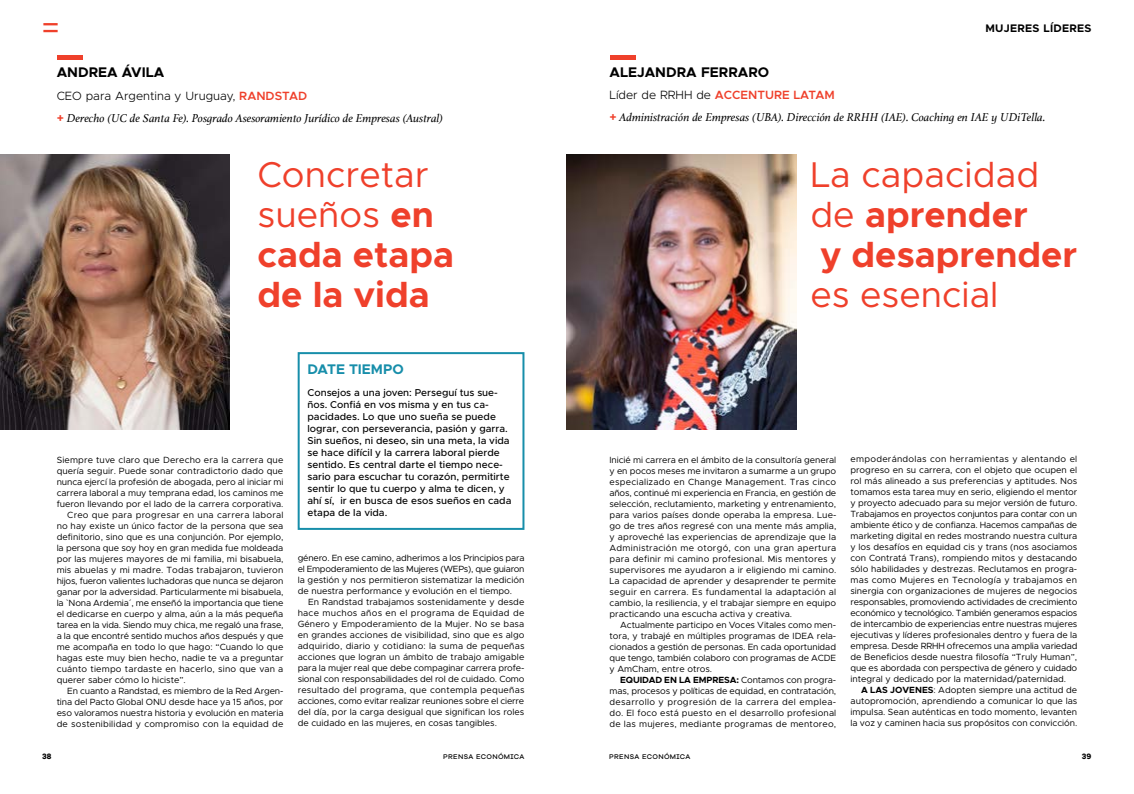
<style>
.page{position:relative;width:1134px;height:794px;background:#fff}
.page>*{position:absolute;margin:0;border:0;box-sizing:border-box;transform-origin:0 0}
.t1{font:700 36px/40px "Metropolis";color:#ef402b}
.t2{font:36px "Metropolis";color:#ef402b}
.t3{font:31px "Metropolis";color:#ef402b}
.t4{font:700 14px "Metropolis";color:#000}
.t5{font:700 14px "Metropolis";color:#178eaa}
.t6{font:italic 12px "Athelas";color:#000}
.t7{font:300 12px "Metropolis";color:#000}
.t8{font:600 12px "Metropolis";color:#ef402b}
.t9{font:700 11px "Metropolis";letter-spacing:.025em;color:#000}
.t10{font:500 10px/12px "Metropolis";color:#000}
.t11{font:9px/11px "Metropolis";color:#000;text-align:justify}
.t12{font:9px "Metropolis";letter-spacing:-.02em;color:#000}
.t13{font:9px "Metropolis";letter-spacing:.02em;color:#000}
.t14{font:9px "Metropolis";letter-spacing:.025em;color:#000}
.t15{font:700 8px "Galano Grotesque Alt";color:#000}
.t16{font:500 7px "Galano Grotesque Alt";letter-spacing:.05em;color:#000}
.s1{font-weight:600;color:#ef402b}
.s2{font-family:"Metropolis";font-weight:700;font-style:normal;color:#ef402b}
.s3{font-weight:400}
.s4{font-weight:300;color:#000}
.s5{font-weight:700}
</style>
<div class="page">
<img style="left:0;top:154px;width:229px;height:275px">
<div style="left:298px;top:352px;width:226px;height:178px;border:2px solid #178eaa"></div>
<hr style="left:57px;top:55px;width:26px;height:4px;background:#ef402b">
<img style="left:567px;top:154px;width:229px;height:275px">
<hr style="left:609px;top:55px;width:26px;height:4px;background:#ef402b">
<h2 class="t3" style="left:42px;top:8px;width:20px">=</h2>
<p class="t9" style="left:985px;top:21px;width:108px">MUJERES LÍDERES</p>
<h3 class="t4" style="left:57px;top:64px;width:109px">ANDREA ÁVILA</h3>
<h3 class="t7" style="left:57px;top:88px;width:252px">CEO para Argentina y Uruguay, <span class="s1">RANDSTAD</span></h3>
<h3 class="t6" style="left:57px;top:108px;width:388px"><span class="s2">+</span> Derecho (UC de Santa Fe). Posgrado Asesoramiento Jurídico de Empresas (Austral)</h3>
<h1 class="t1" style="left:257px;top:155px;width:198px"><span class="s3">Concretar sueños</span> en cada etapa de la vida</h1>
<p class="t11" style="left:57px;top:454px;width:228px">Siempre tuve claro que Derecho era la carrera que</p>
<p class="t11" style="left:57px;top:465px;width:228px">quería seguir. Puede sonar contradictorio dado que</p>
<p class="t11" style="left:57px;top:476px;width:228px">nunca ejercí la profesión de abogada, pero al iniciar mi</p>
<p class="t11" style="left:57px;top:487px;width:228px">carrera laboral a muy temprana edad, los caminos me</p>
<p class="t11" style="left:57px;top:498px;width:228px">fueron llevando por el lado de la carrera corporativa.</p>
<p class="t14" style="left:67px;top:509px;width:218px">Creo que para progresar en una carrera laboral</p>
<p class="t11" style="left:57px;top:520px;width:228px">no hay existe un único factor de la persona que sea</p>
<p class="t11" style="left:57px;top:531px;width:228px">definitorio, sino que es una conjunción. Por ejemplo,</p>
<p class="t11" style="left:57px;top:542px;width:228px">la persona que soy hoy en gran medida fue moldeada</p>
<p class="t11" style="left:57px;top:553px;width:228px">por las mujeres mayores de mi familia, mi bisabuela,</p>
<p class="t11" style="left:57px;top:564px;width:228px">mis abuelas y mi madre. Todas trabajaron, tuvieron</p>
<p class="t12" style="left:57px;top:575px;width:228px">hijos, fueron valientes luchadoras que nunca se dejaron</p>
<p class="t11" style="left:57px;top:586px;width:228px">ganar por la adversidad. Particularmente mi bisabuela,</p>
<p class="t11" style="left:57px;top:597px;width:228px">la `Nona Ardemia´, me enseñó la importancia que tiene</p>
<p class="t11" style="left:57px;top:608px;width:228px">el dedicarse en cuerpo y alma, aún a la más pequeña</p>
<p class="t12" style="left:57px;top:619px;width:228px">tarea en la vida. Siendo muy chica, me regaló una frase,</p>
<p class="t11" style="left:57px;top:630px;width:228px">a la que encontré sentido muchos años después y que</p>
<p class="t11" style="left:57px;top:641px;width:228px">me acompaña en todo lo que hago: “Cuando lo que</p>
<p class="t11" style="left:57px;top:652px;width:228px">hagas este muy bien hecho, nadie te va a preguntar</p>
<p class="t13" style="left:57px;top:663px;width:228px">cuánto tiempo tardaste en hacerlo, sino que van a</p>
<p class="t11" style="left:57px;top:674px;width:131px">querer saber cómo lo hiciste”.</p>
<p class="t11" style="left:67px;top:685px;width:218px">En cuanto a Randstad, es miembro de la Red Argen-</p>
<p class="t11" style="left:57px;top:696px;width:228px">tina del Pacto Global ONU desde hace ya 15 años, por</p>
<p class="t11" style="left:57px;top:707px;width:228px">eso valoramos nuestra historia y evolución en materia</p>
<p class="t13" style="left:57px;top:718px;width:228px">de sostenibilidad y compromiso con la equidad de</p>
<h3 class="t5" style="left:307px;top:360px;width:98px">DATE TIEMPO</h3>
<p class="t10" style="left:307px;top:387px;width:205px">Consejos a una joven: Perseguí tus sue&shy;ños. Confiá en vos misma y en tus ca&shy;pacidades. Lo que uno sueña se puede lograr, con perseverancia, pasión y garra.<br>Sin sueños, ni deseo, sin una meta, la vida se hace difícil y la carrera laboral pierde sentido. Es central darte el tiempo nece&shy;sario para escuchar tu corazón, permitirte sentir lo que tu cuerpo y alma te dicen, y ahí sí, ir en busca de esos sueños en cada etapa de la vida.</p>
<p class="t11" style="left:298px;top:553px;width:228px">género. En ese camino, adherimos a los Principios para el Empoderamiento de las Mujeres (WEPs), que guiaron la gestión y nos permitieron sistematizar la medición de nuestra performance y evolución en el tiempo.</p>
<p class="t11" style="left:298px;top:597px;width:228px;text-indent:11px">En Randstad trabajamos sostenidamente y desde hace muchos años en el programa de Equidad de Género y Empoderamiento de la Mujer. No se basa en grandes acciones de visibilidad, sino que es algo adquirido, diario y cotidiano: la suma de pequeñas acciones que logran un ámbito de trabajo amigable para la mujer real que debe compaginar carrera profe&shy;sional con responsabilidades del rol de cuidado. Como resultado del programa, que contempla pequeñas acciones, como evitar realizar reuniones sobre el cierre del día, por la carga desigual que significan los roles de cuidado en las mujeres, en cosas tangibles.</p>
<h3 class="t4" style="left:609px;top:63px;width:161px">ALEJANDRA FERRARO</h3>
<h3 class="t8" style="left:609px;top:87px;width:227px"><span class="s4">Líder de RRHH de</span> ACCENTURE LATAM</h3>
<h3 class="t6" style="left:609px;top:108px;width:437px"><span class="s2">+</span> Administración de Empresas (UBA). Dirección de RRHH (IAE). Coaching en IAE y UDiTella.</h3>
<h1 class="t1" style="left:810px;top:155px;width:268px"><span class="s3">La capacidad de</span> aprender<br>y desaprender</h1>
<h1 class="t2" style="left:810px;top:273px;width:190px">es esencial</h1>
<p class="t11" style="left:609px;top:454px;width:228px">Inicié mi carrera en el ámbito de la consultoría general y en pocos meses me invitaron a sumarme a un grupo especializado en Change Management. Tras cinco años, continué mi experiencia en Francia, en gestión de selección, reclutamiento, marketing y entrenamiento, para varios países donde operaba la empresa. Lue&shy;go de tres años regresé con una mente más amplia, y aproveché las experiencias de aprendizaje que la Administración me otorgó, con una gran apertura para definir mi camino profesional. Mis mentores y supervisores me ayudaron a ir eligiendo mi camino.<br>La capacidad de aprender y desaprender te permite seguir en carrera. Es fundamental la adaptación al cambio, la resiliencia, y el trabajar siempre en equipo practicando una escucha activa y creativa.</p>
<p class="t11" style="left:609px;top:619px;width:228px;text-indent:11px">Actualmente participo en Voces Vitales como men&shy;tora, y trabajé en múltiples programas de IDEA rela&shy;cionados a gestión de personas. En cada oportunidad que tengo, también colaboro con programas de ACDE y AmCham, entre otros.</p>
<p class="t11" style="left:609px;top:674px;width:228px;text-indent:11px"><span class="s5">EQUIDAD EN LA EMPRESA:</span> Contamos con progra&shy;mas, procesos y políticas de equidad, en contratación, desarrollo y progresión de la carrera del emplea&shy;do. El foco está puesto en el desarrollo profesional de las mujeres, mediante programas de mentoreo,</p>
<p class="t11" style="left:850px;top:454px;width:228px">empoderándolas con herramientas y alentando el progreso en su carrera, con el objeto que ocupen el rol más alineado a sus preferencias y aptitudes. Nos tomamos esta tarea muy en serio, eligiendo el mentor y proyecto adecuado para su mejor versión de futuro.<br>Trabajamos en proyectos conjuntos para contar con un ambiente ético y de confianza. Hacemos campañas de marketing digital en redes mostrando nuestra cultura y los desafíos en equidad cis y trans (nos asociamos con Contratá Trans), rompiendo mitos y destacando sólo habilidades y destrezas. Reclutamos en progra&shy;mas como Mujeres en Tecnología y trabajamos en sinergia con organizaciones de mujeres de negocios responsables, promoviendo actividades de crecimiento económico y tecnológico. También generamos espacios de intercambio de experiencias entre nuestras mujeres ejecutivas y líderes profesionales dentro y fuera de la empresa. Desde RRHH ofrecemos una amplia variedad de Beneficios desde nuestra filosofía “Truly Human”, que es abordada con perspectiva de género y cuidado integral y dedicado por la maternidad/paternidad.</p>
<p class="t11" style="left:850px;top:685px;width:228px;text-indent:11px"><span class="s5">A LAS JOVENES</span>: Adopten siempre una actitud de autopromoción, aprendiendo a comunicar lo que las impulsa. Sean auténticas en todo momento, levanten la voz y caminen hacia sus propósitos con convicción.</p>
<p class="t15" style="left:42px;top:751px;width:11px">38</p>
<p class="t16" style="left:443px;top:752px;width:83px">PRENSA ECONÓMICA</p>
<p class="t16" style="left:609px;top:752px;width:83px">PRENSA ECONÓMICA</p>
<p class="t15" style="left:1082px;top:751px;width:11px">39</p>
</div>
